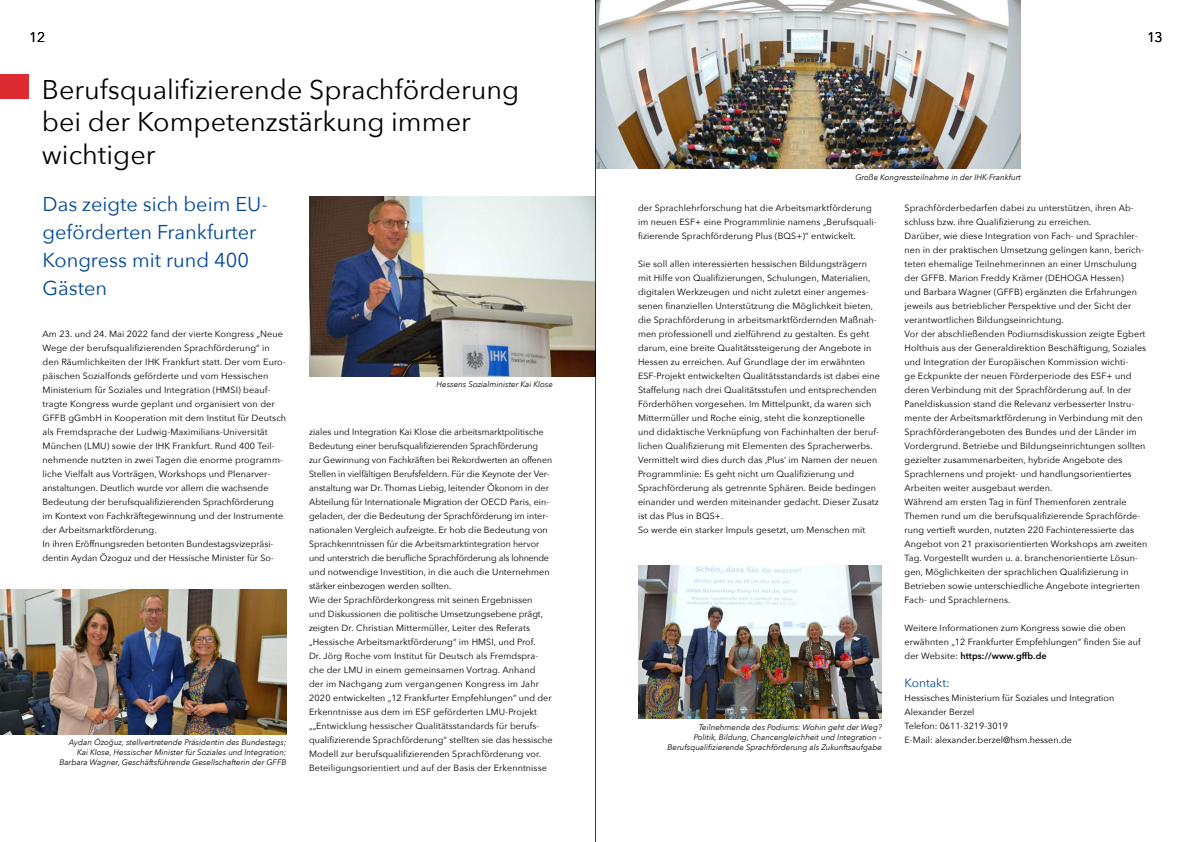
<style>
.page{position:relative;width:1191px;height:842px;background:#fff}
.page>*{position:absolute;margin:0;border:0;box-sizing:border-box;transform-origin:0 0}
.t1{font:27px/32.4px "Avenir Next";color:#000}
.t2{font:20px/28px "Avenir Next";color:#004896}
.t3{font:14px "Avenir Next";color:#000}
.t4{font:12px "Avenir Next";color:#004896}
.t5{font:9px/14px "Avenir Next";letter-spacing:.01em;color:#000}
.t6{font:italic 8px/10px "Avenir Next";color:#000;text-align:right}
.s1{font-weight:600}
</style>
<div class="page">
<img style="left:0;top:589px;width:286px;height:145px">
<img style="left:309px;top:197px;width:286px;height:179px">
<img style="left:638px;top:566px;width:244px;height:153px">
<img style="left:596px;top:0;width:424px;height:169px">
<div style="left:0;top:75px;width:28px;height:24px;background:#dc2c32"></div>
<hr style="left:595px;top:0;width:1px;height:842px;background:#004896">
<h3 class="t3" style="left:29px;top:26px;width:18px">12</h3>
<h3 class="t3" style="left:1147px;top:26px;width:17px">13</h3>
<h1 class="t1" style="left:42px;top:72px;width:479px">Berufsqualifizierende Sprachförderung bei der Kompetenzstärkung immer wichtiger</h1>
<h2 class="t2" style="left:43px;top:189px;width:227px">Das zeigte sich beim EU&shy;geförderten Frankfurter<br>Kongress mit rund 400<br>Gästen</h2>
<p class="t5" style="left:43px;top:326px;width:245px">Am 23. und 24. Mai 2022 fand der vierte Kongress „Neue Wege der berufsqualifizierenden Sprachförderung“ in den Räumlichkeiten der IHK Frankfurt statt. Der vom Euro&shy;päischen Sozialfonds geförderte und vom Hessischen Ministerium für Soziales und Integration (HMSI) beauf&shy;tragte Kongress wurde geplant und organisiert von der GFFB gGmbH in Kooperation mit dem Institut für Deutsch als Fremdsprache der Ludwig-Maximilians-Universität München (LMU) sowie der IHK Frankfurt. Rund 400 Teil&shy;nehmende nutzten in zwei Tagen die enorme programm&shy;liche Vielfalt aus Vorträgen, Workshops und Plenarver&shy;anstaltungen. Deutlich wurde vor allem die wachsende Bedeutung der berufsqualifizierenden Sprachförderung im Kontext von Fachkräftegewinnung und der Instrumente der Arbeitsmarktförderung.<br>In ihren Eröffnungsreden betonten Bundestagsvizepräsi&shy;dentin Aydan Özoguz und der Hessische Minister für So-</p>
<p class="t6" style="left:436px;top:379px;width:118px">Hessens Sozialminister Kai Klose</p>
<p class="t5" style="left:309px;top:424px;width:245px">ziales und Integration Kai Klose die arbeitsmarktpolitische Bedeutung einer berufsqualifizierenden Sprachförderung<br>zur Gewinnung von Fachkräften bei Rekordwerten an offenen Stellen in vielfältigen Berufsfeldern. Für die Keynote der Ver&shy;anstaltung war Dr. Thomas Liebig, leitender Ökonom in der Abteilung für Internationale Migration der OECD Paris, ein&shy;geladen, der die Bedeutung der Sprachförderung im inter&shy;nationalen Vergleich aufzeigte. Er hob die Bedeutung von Sprachkenntnissen für die Arbeitsmarktintegration hervor und unterstrich die berufliche Sprachförderung als lohnende und notwendige Investition, in die auch die Unternehmen stärker einbezogen werden sollten.<br>Wie der Sprachförderkongress mit seinen Ergebnissen<br>und Diskussionen die politische Umsetzungsebene prägt, zeigten Dr. Christian Mittermüller, Leiter des Referats „Hessische Arbeitsmarktförderung“ im HMSI, und Prof.<br>Dr. Jörg Roche vom Institut für Deutsch als Fremdspra&shy;che der LMU in einem gemeinsamen Vortrag. Anhand<br>der im Nachgang zum vergangenen Kongress im Jahr 2020 entwickelten „12 Frankfurter Empfehlungen“ und der Erkenntnisse aus dem im ESF geförderten LMU-Projekt „„Entwicklung hessischer Qualitätsstandards für berufs&shy;qualifizierende Sprachförderung“ stellten sie das hessische Modell zur berufsqualifizierenden Sprachförderung vor.<br>Beteiligungsorientiert und auf der Basis der Erkenntnisse</p>
<p class="t6" style="left:59px;top:737px;width:228px">Aydan Özoğuz, stellvertretende Präsidentin des Bundestags;<br>Kai Klose, Hessischer Minister für Soziales und Integration;<br>Barbara Wagner, Geschäftsführende Gesellschafterin der GFFB</p>
<p class="t6" style="left:855px;top:172px;width:167px">Große Kongressteilnahme in der IHK-Frankfurt</p>
<p class="t5" style="left:638px;top:200px;width:240px">der Sprachlehrforschung hat die Arbeitsmarktförderung im neuen ESF+ eine Programmlinie namens „Berufsquali&shy;fizierende Sprachförderung Plus (BQS+)“ entwickelt.</p>
<p class="t5" style="left:638px;top:256px;width:243px">Sie soll allen interessierten hessischen Bildungsträgern mit Hilfe von Qualifizierungen, Schulungen, Materialien, digitalen Werkzeugen und nicht zuletzt einer angemes&shy;senen finanziellen Unterstützung die Möglichkeit bieten, die Sprachförderung in arbeitsmarktfördernden Maßnah&shy;men professionell und zielführend zu gestalten. Es geht darum, eine breite Qualitätssteigerung der Angebote in Hessen zu erreichen. Auf Grundlage der im erwähnten ESF-Projekt entwickelten Qualitätsstandards ist dabei eine Staffelung nach drei Qualitätsstufen und entsprechenden Förderhöhen vorgesehen. Im Mittelpunkt, da waren sich Mittermüller und Roche einig, steht die konzeptionelle und didaktische Verknüpfung von Fachinhalten der beruf&shy;lichen Qualifizierung mit Elementen des Spracherwerbs.<br>Vermittelt wird dies durch das ‚Plus‘ im Namen der neuen Programmlinie: Es geht nicht um Qualifizierung und Sprachförderung als getrennte Sphären. Beide bedingen einander und werden miteinander gedacht. Dieser Zusatz ist das Plus in BQS+.<br>So werde ein starker Impuls gesetzt, um Menschen mit</p>
<p class="t6" style="left:667px;top:722px;width:216px">Teilnehmende des Podiums: Wohin geht der Weg?<br>Politik, Bildung, Chancengleichheit und Integration –<br>Berufsqualifizierende Sprachförderung als Zukunftsaufgabe</p>
<p class="t5" style="left:904px;top:200px;width:244px">Sprachförderbedarfen dabei zu unterstützen, ihren Ab&shy;schluss bzw. ihre Qualifizierung zu erreichen.<br>Darüber, wie diese Integration von Fach- und Sprachler&shy;nen in der praktischen Umsetzung gelingen kann, berich&shy;teten ehemalige Teilnehmerinnen an einer Umschulung der GFFB. Marion Freddy Krämer (DEHOGA Hessen)<br>und Barbara Wagner (GFFB) ergänzten die Erfahrungen jeweils aus betrieblicher Perspektive und der Sicht der verantwortlichen Bildungseinrichtung.<br>Vor der abschließenden Podiumsdiskussion zeigte Egbert Holthuis aus der Generaldirektion Beschäftigung, Soziales und Integration der Europäischen Kommission wichti-<br>ge Eckpunkte der neuen Förderperiode des ESF+ und deren Verbindung mit der Sprachförderung auf. In der Paneldiskussion stand die Relevanz verbesserter Instru&shy;mente der Arbeitsmarktförderung in Verbindung mit den Sprachförderangeboten des Bundes und der Länder im Vordergrund. Betriebe und Bildungseinrichtungen sollten gezielter zusammenarbeiten, hybride Angebote des Sprachlernens und projekt- und handlungsorientiertes Arbeiten weiter ausgebaut werden.<br>Während am ersten Tag in fünf Themenforen zentrale Themen rund um die berufsqualifizierende Sprachförde&shy;rung vertieft wurden, nutzten 220 Fachinteressierte das Angebot von 21 praxisorientierten Workshops am zweiten Tag. Vorgestellt wurden u. a. branchenorientierte Lösun&shy;gen, Möglichkeiten der sprachlichen Qualifizierung in Betrieben sowie unterschiedliche Angebote integrierten Fach- und Sprachlernens.</p>
<p class="t5" style="left:904px;top:620px;width:238px">Weitere Informationen zum Kongress sowie die oben erwähnten „12 Frankfurter Empfehlungen“ finden Sie auf der Website: <span class="s1">https://www.gffb.de</span></p>
<h3 class="t4" style="left:904px;top:673px;width:47px">Kontakt:</h3>
<p class="t5" style="left:904px;top:690px;width:211px">Hessisches Ministerium für Soziales und Integration Alexander Berzel<br>Telefon: 0611-3219-3019<br>E-Mail: alexander.berzel@hsm.hessen.de</p>
</div>
